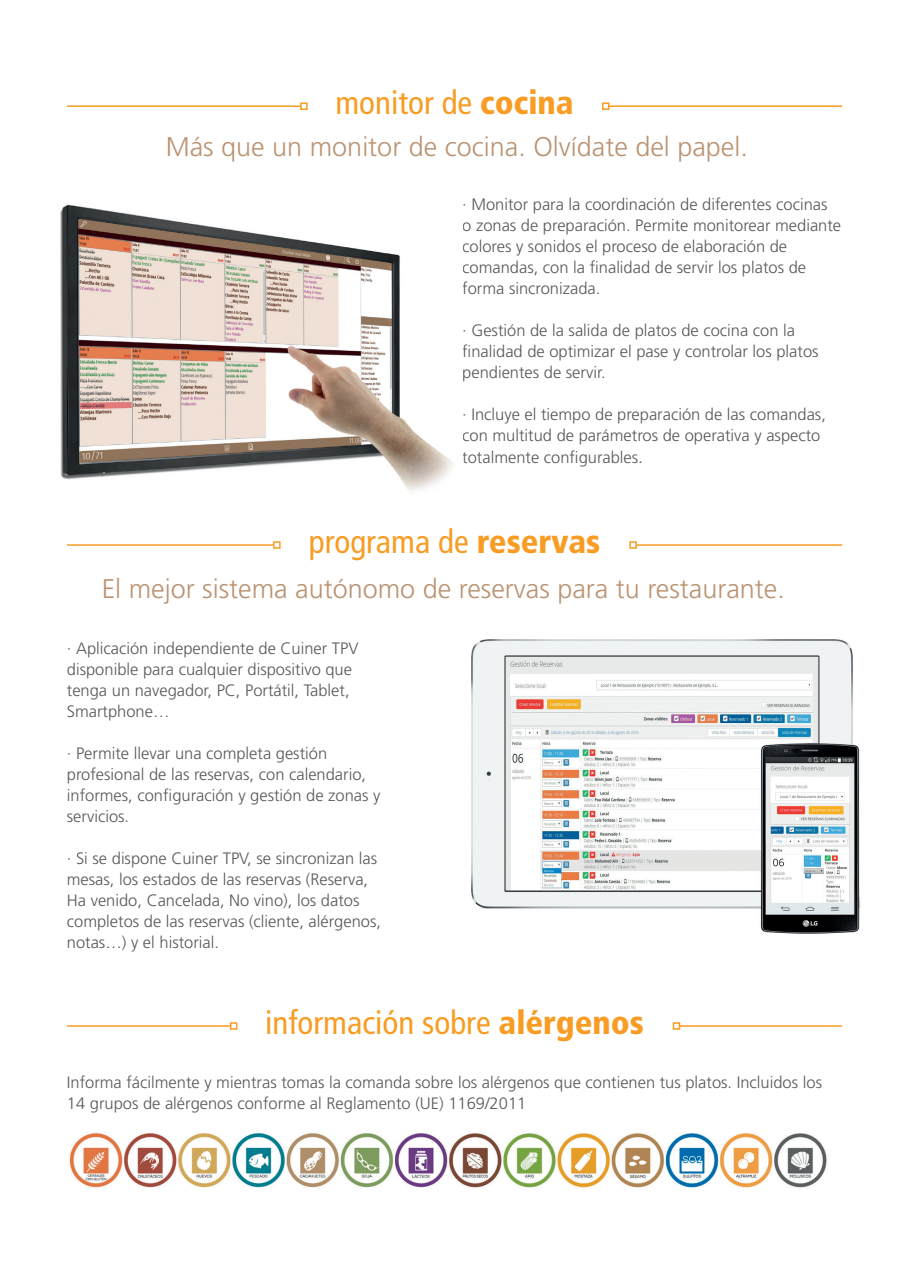
<style>
.page{position:relative;width:910px;height:1280px;background:#fff}
.page>*{position:absolute;margin:0;border:0;box-sizing:border-box;transform-origin:0 0}
.t1{font:condensed 33px "Frutiger LT Std";color:#f89c23}
.t2{font:300 27px "Frutiger LT Std";color:#ba9372}
.t3{font:300 16.5px/21px "Frutiger LT Std";color:#57585a}
.s1{font-weight:900}
.s2{font-size:18px}
</style>
<div class="page">
<img style="left:60px;top:204px;width:393px;height:288px">
<hr style="left:67px;top:105px;width:234px;height:2px;background:#f89c23">
<div style="left:300px;top:102px;width:8px;height:8px;border:2px solid #f89c23"></div>
<hr style="left:609px;top:105px;width:233px;height:2px;background:#f89c23">
<div style="left:602px;top:102px;width:7px;height:8px;border:2px solid #f89c23"></div>
<img style="left:472px;top:639px;width:388px;height:295px">
<hr style="left:67px;top:544px;width:207px;height:2px;background:#f89c23">
<div style="left:273px;top:541px;width:8px;height:8px;border:2px solid #f89c23"></div>
<hr style="left:636px;top:544px;width:206px;height:2px;background:#f89c23">
<div style="left:629px;top:541px;width:8px;height:8px;border:2px solid #f89c23"></div>
<hr style="left:67px;top:1025px;width:164px;height:2px;background:#f89c23">
<div style="left:230px;top:1022px;width:7px;height:8px;border:2px solid #f89c23"></div>
<hr style="left:679px;top:1025px;width:163px;height:2px;background:#f89c23">
<div style="left:673px;top:1022px;width:7px;height:8px;border:2px solid #f89c23"></div>
<img style="left:69px;top:1133px;width:758px;height:55px">
<p class="t1" style="left:335px;top:83px;width:240px">monitor de <span class="s1">cocina</span></p>
<p class="t2" style="left:166px;top:131px;width:584px">Más que un monitor de cocina. Olvídate del papel.</p>
<p class="t3" style="left:462px;top:194px;width:380px">· Monitor para la coordinación de diferentes cocinas<br>o zonas de preparación. Permite monitorear mediante colores y sonidos el proceso de elaboración de comandas, con la finalidad de servir los platos de forma sincronizada.</p>
<p class="t3" style="left:462px;top:320px;width:358px">· Gestión de la salida de platos de cocina con la finalidad de optimizar el pase y controlar los platos pendientes de servir.</p>
<p class="t3" style="left:462px;top:404px;width:365px">· Incluye el tiempo de preparación de las comandas, con multitud de parámetros de operativa y aspecto totalmente configurables<span class="s2">.</span></p>
<p class="t1" style="left:309px;top:522px;width:293px">programa de <span class="s1">reservas</span></p>
<p class="t2" style="left:102px;top:573px;width:685px">El mejor sistema autónomo de reservas para tu restaurante.</p>
<p class="t3" style="left:67px;top:638px;width:293px">· Aplicación independiente de Cuiner TPV disponible para cualquier dispositivo que tenga un navegador, PC, Portátil, Tablet, Smartphone…</p>
<p class="t3" style="left:67px;top:743px;width:315px">· Permite llevar una completa gestión profesional de las reservas, con calendario, informes, configuración y gestión de zonas y servicios.</p>
<p class="t3" style="left:67px;top:848px;width:316px">· Si se dispone Cuiner TPV, se sincronizan las mesas, los estados de las reservas (Reserva, Ha venido, Cancelada, No vino), los datos completos de las reservas (cliente, alérgenos, notas…) y el historial.</p>
<p class="t1" style="left:265px;top:1003px;width:380px">información sobre <span class="s1">alérgenos</span></p>
<p class="t3" style="left:67px;top:1072px;width:757px">Informa fácilmente y mientras tomas la comanda sobre los alérgenos que contienen tus platos. Incluidos los<br>14 grupos de alérgenos conforme al Reglamento (UE) 1169/2011</p>
</div>
